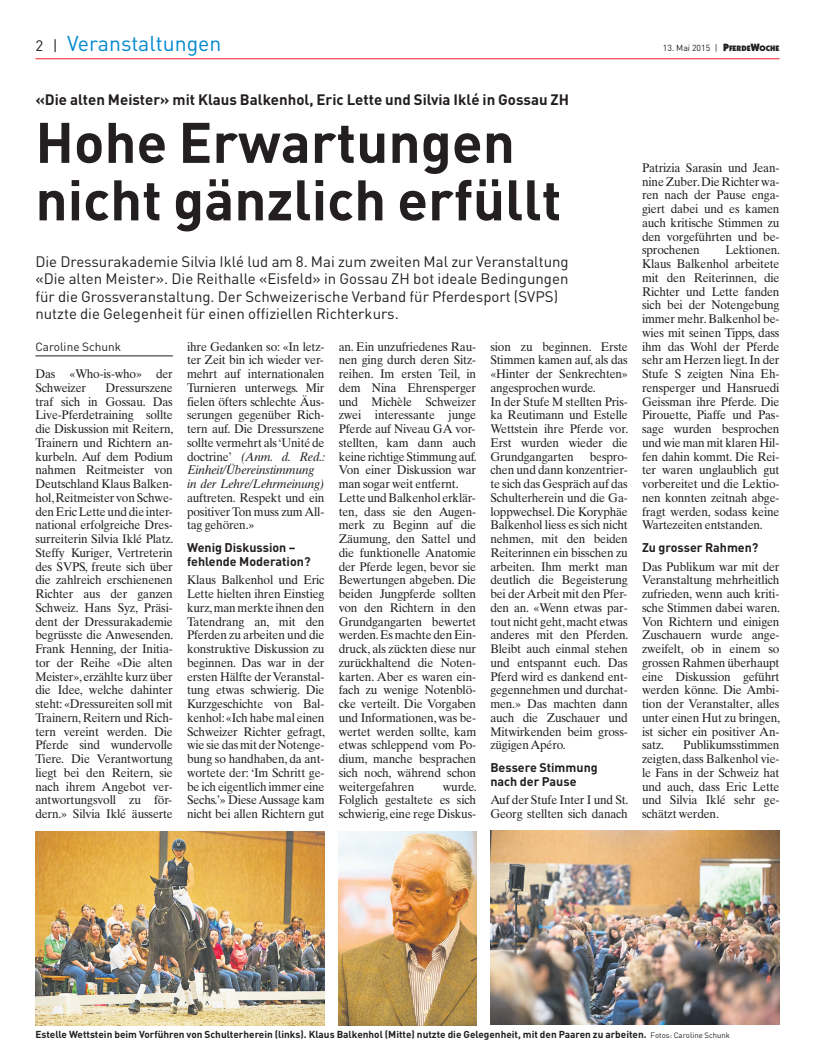
<style>
.page{position:relative;width:815px;height:1063px;background:#fff}
.page>*{position:absolute;margin:0;border:0;box-sizing:border-box;transform-origin:0 0}
.t1{font:700 56.25px/57.5px "DIN";color:#231f20}
.t2{font:21.25px "DIN";color:#0089cf}
.t3{font:15px/17.5px "DIN";color:#231f20}
.t4{font:700 15px "DIN";color:#231f20}
.t5{font:12.5px/13.8px "Times Ten";letter-spacing:-.015em;color:#231f20;text-align:justify;scale:.95 1}
.t6{font:700 12.5px/13.8px "DIN";color:#231f20}
.t7{font:11.88px "DIN";color:#231f20}
.t8{font:700 10px "DIN";color:#231f20}
.t9{font:8.75px "DIN";color:#231f20}
.t10{font:900 8px "Itc Kabel";color:#231f20}
.s1{font-size:15px;color:#231f20}
.s2{font-size:10.62px}
.s3{font-style:italic}
.s4{font-weight:400;font-size:7.75px}
</style>
<div class="page">
<hr style="left:35px;top:58px;width:745px;height:1px;background:#ee1d23">
<hr style="left:35px;top:356px;width:138px;height:1px;background:#231f20">
<img style="left:339px;top:832px;width:137px;height:193px">
<img style="left:490px;top:831px;width:290px;height:193px">
<img style="left:35px;top:832px;width:290px;height:193px">
<h2 class="t2" style="left:35px;top:36px;width:188px"><span class="s1">2 |</span> Veranstaltungen</h2>
<p class="t9" style="left:663px;top:45px;width:56px">13. Mai 2015 |</p>
<p class="t10" style="left:723px;top:45px;width:58px"><span class="s2">P</span>FERDE<span class="s2">W</span>OCHE</p>
<p class="t4" style="left:35px;top:95px;width:535px">«Die alten Meister» mit Klaus Balkenhol, Eric Lette und Silvia Iklé in Gossau ZH</p>
<h1 class="t1" style="left:35px;top:120px;width:528px">Hohe Erwartungen nicht gänzlich erfüllt</h1>
<p class="t5" style="left:642px;top:162px;width:146px">Patrizia Sarasin und Jean&shy;nine Zuber. Die Richter wa&shy;ren nach der Pause enga&shy;giert dabei und es kamen auch kritische Stimmen zu den vorgeführten und be&shy;sprochenen</p>
<p class="t5" style="left:642px;top:244px;width:147px;text-indent:83px">Lektionen.<br>Klaus Balkenhol arbeitete mit den Reiterinnen, die Richter und Lette fanden sich bei der Notengebung immer mehr. Balkenhol be&shy;wies mit seinen Tipps, dass ihm das Wohl der Pferde sehr am Herzen liegt. In der Stufe S zeigten Nina Eh&shy;rensperger und Hansruedi Geissman ihre Pferde. Die Pirouette, Piaffe und Pas&shy;sage wurden besprochen und wie man mit klaren Hil&shy;fen dahin kommt. Die Rei&shy;ter waren unglaublich gut vorbereitet und die Lektio&shy;nen konnten zeitnah abge&shy;fragt werden, sodass keine Wartezeiten entstanden.</p>
<p class="t6" style="left:642px;top:542px;width:118px">Zu grosser Rahmen?</p>
<p class="t5" style="left:642px;top:561px;width:147px">Das Publikum war mit der Veranstaltung mehrheitlich zufrieden, wenn auch kriti&shy;sche Stimmen dabei waren.<br>Von Richtern und einigen Zu schauern wurde ange&shy;zweifelt, ob in einem so gros sen Rahmen überhaupt eine Diskussion geführt wer den kön ne. Die Ambi&shy;tion der Veranstalter, alles unter einen Hut zu bringen, ist sicher ein positiver An&shy;satz.</p>
<p class="t3" style="left:35px;top:254px;width:535px">Die Dressurakademie Silvia Iklé lud am 8. Mai zum zweiten Mal zur Veranstaltung «Die alten Meister». Die Reithalle «Eisfeld» in Gossau ZH bot ideale Bedingungen für die Grossveranstaltung. Der Schweizerische Verband für Pferdesport (SVPS) nutzte die Gelegenheit für einen offiziellen Richterkurs.</p>
<p class="t5" style="left:187px;top:341px;width:147px;text-align:left">ihre Gedanken so: «In letz&shy;ter Zeit bin ich wieder ver&shy;mehrt auf internationalen<br>Turnieren unterwegs. Mir fie len öfters schlechte Äus&shy;serungen gegenüber Rich&shy;tern auf. Die Dressurszene sollte vermehrt als ‘Unité de doctrine’ <span class="s3">(Anm. d. Red.:<br>Ein heit/Übereinstimmung in der Lehre/Lehrmeinung)</span></p>
<p class="t5" style="left:187px;top:492px;width:146px">auftreten. Respekt und ein positiver Ton muss zum All&shy;tag gehören.»</p>
<p class="t6" style="left:187px;top:542px;width:125px">Wenig Diskussion – fehlende Moderation?</p>
<p class="t5" style="left:187px;top:574px;width:147px">Klaus Balkenhol und Eric Lette hielten ihren Einstieg kurz, man merkte ihnen den Tatendrang an, mit den Pfer den zu arbeiten und die konstruktive Diskussion zu beginnen. Das war in der ers ten Hälfte der Veranstal&shy;tung etwas schwierig. Die Kurzgeschichte von Bal - ken hol: «Ich habe mal einen Schweizer Richter gefragt, wie sie das mit der Notenge&shy;bung so handhaben, da ant&shy;wortete der: ‘Im Schritt ge - be ich eigentlich immer eine Sechs.’» Diese Aussage kam nicht bei allen Richtern gut</p>
<p class="t5" style="left:339px;top:341px;width:147px;text-align:left">an. Ein unzufriedenes Rau&shy;nen ging durch deren Sitz&shy;reihen. Im ersten Teil, in dem Nina Ehrensperger und Michèle Schweizer zwei interessante junge<br>Pfer de auf Niveau GA vor&shy;stellten, kam dann auch keine richtige Stimmung auf.<br>Von einer Diskussion war man sogar weit entfernt.<br>Lette und Balkenhol erklär&shy;ten, dass sie den Augen&shy;merk zu Beginn auf die<br>Zäumung, den Sattel und die funktionelle Anatomie der Pferde legen, bevor sie<br>Bewertungen abgeben. Die bei den Jungpferde sollten von den Richtern in den<br>Grundgangarten bewertet wer den. Es machte den Ein&shy;druck, als zückten diese nur zurückhaltend die Noten&shy;karten. Aber es waren ein&shy;fach zu wenige No ten blö - cke verteilt. Die Vorgaben und Informationen, was be&shy;wertet werden sollte, kam etwas schleppend vom Po&shy;dium, manche besprachen sich noch, während schon weitergefahren</p>
<p class="t5" style="left:490px;top:341px;width:147px;text-align:left">sion zu beginnen. Erste<br>Stim men kamen auf, als das «Hinter der Senkrechten» angesprochen wurde.<br>In der Stufe M stellten Pris - ka Reutimann und Estelle<br>Wettstein ihre Pfer de vor.<br>Erst wurden wieder die<br>Grundgangarten</p>
<p class="t7" style="left:35px;top:342px;width:87px">Caroline Schunk</p>
<p class="t5" style="left:35px;top:368px;width:146px">Das «Who-is-who» der<br>Schwei zer</p>
<p class="t5" style="left:35px;top:382px;width:147px;text-indent:70px">Dressurszene traf sich in Gossau. Das Live-Pferdetraining sollte die Diskussion mit Reitern, Trainern und Richtern an&shy;kurbeln. Auf dem Podium nahmen Reitmeister von Deutschland Klaus Balken&shy;hol, Reitmeister von Schwe&shy;den Eric Lette und die inter&shy;national erfolgreiche Dres&shy;surreiterin Silvia Iklé Platz.<br>Steffy Kuriger, Vertreterin des SVPS, freute sich über die zahlreich erschienenen Richter aus der ganzen Schweiz. Hans Syz, Präsi&shy;dent der Dressurakademie begrüsste die Anwesenden.<br>Frank Henning, der Initia&shy;tor der Reihe «Die alten Meister», erzählte kurz über die Idee, welche dahinter steht: «Dressureiten soll mit Trainern, Reitern und Rich&shy;tern vereint werden. Die Pfer de sind wun der vol le Tie re. Die Verantwortung liegt bei den Reitern, sie nach ihrem Angebot ver&shy;antwortungsvoll zu för&shy;dern.» Silvia Iklé äusserte</p>
<p class="t5" style="left:490px;top:451px;width:147px;text-indent:99px">bespro&shy;chen und dann kon zentrier - te sich das Gespräch auf das Schulterherein und die Ga&shy;loppwechsel. Die Ko ry phäe Balkenhol liess es sich nicht nehmen, mit den beiden Reiterinnen ein biss chen zu arbeiten. Ihm merkt man deutlich die Begeisterung bei der Arbeit mit den Pfer&shy;den an. «Wenn etwas par - tout nicht geht, macht etwas anderes mit den Pferden.<br>Bleibt auch einmal stehen und entspannt euch. Das Pferd wird es dankend ent&shy;gegennehmen und durchat&shy;men.» Das machten dann auch die Zuschauer und Mitwirkenden beim gross - zügigen Apéro.</p>
<p class="t6" style="left:490px;top:762px;width:109px">Bessere Stimmung nach der Pause</p>
<p class="t5" style="left:490px;top:794px;width:147px">Auf der Stufe Inter I und St.<br>Georg stellten sich danach</p>
<p class="t5" style="left:642px;top:739px;width:146px;text-indent:41px">Publikumsstimmen zeig ten, dass Balkenhol vie - le Fans in der Schweiz hat und auch, dass Eric Lette und Silvia Iklé sehr ge&shy;schätzt werden.</p>
<p class="t5" style="left:339px;top:781px;width:147px;text-indent:104px">wurde.<br>Folg lich gestaltete es sich schwierig, eine rege Diskus-</p>
<p class="t8" style="left:35px;top:1031px;width:696px">Estelle Wettstein beim Vorführen von Schulterherein (links). Klaus Balkenhol (Mitte) nutzte die Gelegenheit, mit den Paaren zu arbeiten. <span class="s4">Fotos: Caroline Schunk</span></p>
</div>
